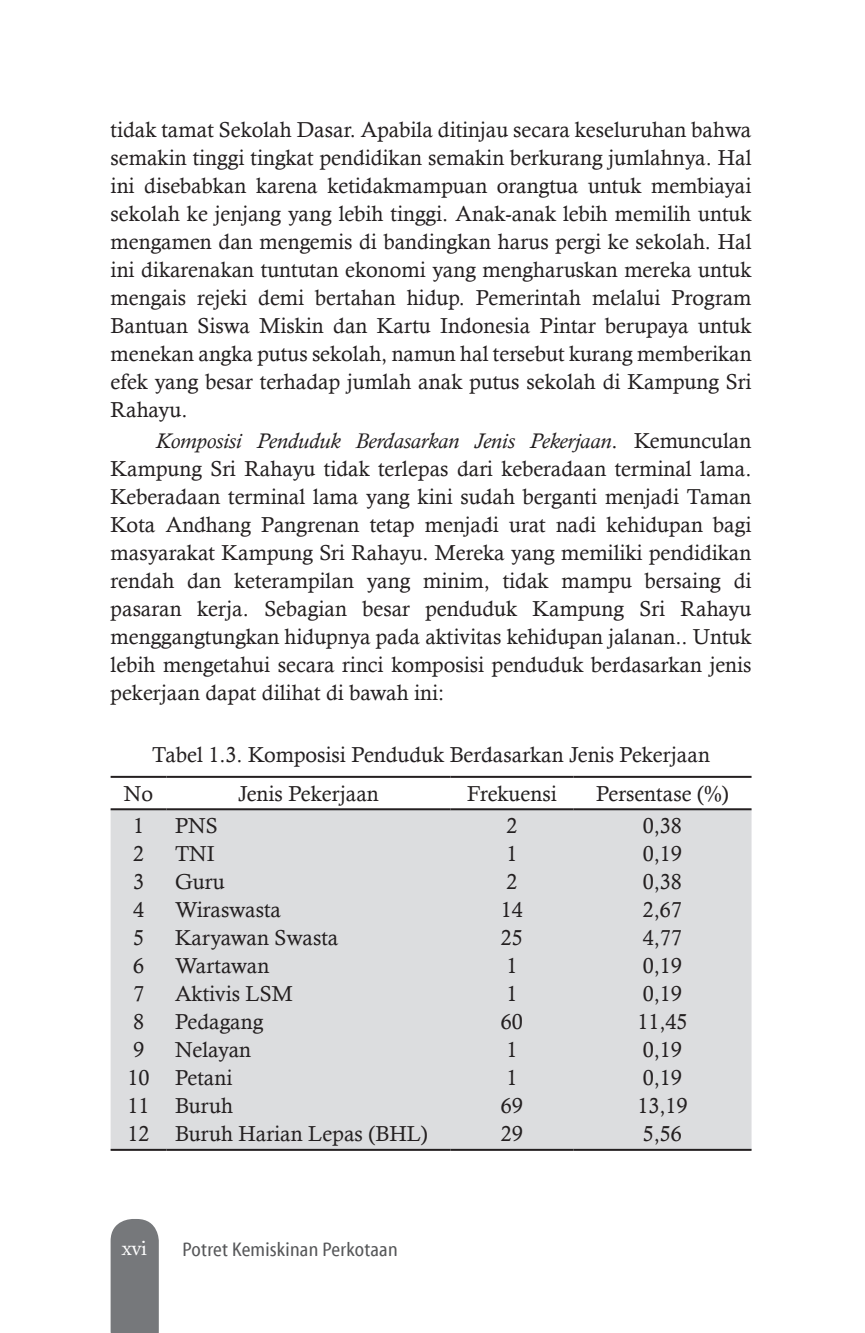
<style>
.page{position:relative;width:865px;height:1333px;background:#fff}
.page>*{position:absolute;margin:0;border:0;box-sizing:border-box;transform-origin:0 0}
.t1{font:22px "Adobe Caslon Pro";color:#fff}
.t2{font:21.6px/28px "Calisto";color:#231f20}
.t3{font:20px "Myriad Cn Web";letter-spacing:.01em;color:#57585a}
.s1{font-style:italic}
</style>
<div class="page">
<div style="left:111px;top:1219px;width:48px;height:113px;background:#76787b"></div>
<div style="left:111px;top:810px;width:640px;height:338px;background:#dcdddf"></div>
<hr style="left:111px;top:775px;width:55px;height:2px;background:#231f20">
<hr style="left:166px;top:775px;width:284px;height:2px;background:#231f20">
<hr style="left:450px;top:775px;width:123px;height:2px;background:#231f20">
<hr style="left:573px;top:775px;width:178px;height:2px;background:#231f20">
<hr style="left:111px;top:808px;width:55px;height:2px;background:#231f20">
<hr style="left:166px;top:808px;width:284px;height:2px;background:#231f20">
<hr style="left:450px;top:808px;width:123px;height:2px;background:#231f20">
<hr style="left:573px;top:808px;width:178px;height:2px;background:#231f20">
<hr style="left:111px;top:1148px;width:55px;height:2px;background:#231f20">
<hr style="left:166px;top:1148px;width:284px;height:2px;background:#231f20">
<hr style="left:450px;top:1148px;width:123px;height:2px;background:#231f20">
<hr style="left:573px;top:1148px;width:178px;height:2px;background:#231f20">
<p class="t2" style="left:111px;top:116px;width:642px;text-align:justify">tidak tamat Sekolah Dasar. Apabila ditinjau secara keseluruhan bahwa semakin tinggi tingkat pendidikan semakin berkurang jumlahnya. Hal ini disebabkan karena ketidakmampuan orangtua untuk membiayai sekolah ke jenjang yang lebih tinggi. Anak-anak lebih memilih untuk mengamen dan mengemis di bandingkan harus pergi ke sekolah. Hal ini dikarenakan tuntutan ekonomi yang mengharuskan mereka untuk mengais rejeki demi bertahan hidup. Pemerintah melalui Program Bantuan Siswa Miskin dan Kartu Indonesia Pintar berupaya untuk menekan angka putus sekolah, namun hal tersebut kurang memberikan efek yang besar terhadap jumlah anak putus sekolah di Kampung Sri Rahayu.</p>
<p class="t2" style="left:111px;top:426px;width:642px;text-align:justify;text-indent:45px"><span class="s1">Komposisi Penduduk Berdasarkan Jenis Pekerjaan</span>. Kemunculan Kampung Sri Rahayu tidak terlepas dari keberadaan terminal lama.<br>Keberadaan terminal lama yang kini sudah berganti menjadi Taman Kota Andhang Pangrenan tetap menjadi urat nadi kehidupan bagi masyarakat Kampung Sri Rahayu. Mereka yang memiliki pendidikan rendah dan keterampilan yang minim, tidak mampu bersaing di pasaran kerja. Sebagian besar penduduk Kampung Sri Rahayu menggangtungkan hidupnya pada aktivitas kehidupan jalanan.. Untuk lebih mengetahui secara rinci komposisi penduduk berdasarkan jenis pekerjaan dapat dilihat di bawah ini:</p>
<p class="t2" style="left:124px;top:735px;width:587px;line-height:38.6px;text-indent:28px">Tabel 1.3. Komposisi Penduduk Berdasarkan Jenis Pekerjaan<br>No</p>
<p class="t2" style="left:238px;top:779px;width:142px">Jenis Pekerjaan</p>
<p class="t2" style="left:467px;top:779px;width:91px">Frekuensi</p>
<p class="t2" style="left:596px;top:779px;width:134px">Persentase (%)</p>
<p class="t2" style="left:127px;top:811px;width:24px">1<br>2<br>3<br>4<br>5<br>6<br>7<br>8<br>9<br>10<br>11<br>12</p>
<p class="t2" style="left:175px;top:811px;width:254px">PNS<br>TNI<br>Guru<br>Wiraswasta<br>Karyawan Swasta<br>Wartawan<br>Aktivis LSM<br>Pedagang<br>Nelayan<br>Petani<br>Buruh<br>Buruh Harian Lepas (BHL)</p>
<p class="t2" style="left:501px;top:811px;width:24px">2<br>1<br>2<br>14<br>25<br>1<br>1<br>60<br>1<br>1<br>69<br>29</p>
<p class="t2" style="left:637px;top:811px;width:52px">0,38<br>0,19<br>0,38<br>2,67<br>4,77<br>0,19<br>0,19<br>11,45<br>0,19<br>0,19<br>13,19<br>5,56</p>
<p class="t1" style="left:122px;top:1234px;width:26px">xvi</p>
<p class="t3" style="left:182px;top:1238px;width:217px">Potret Kemiskinan Perkotaan</p>
</div>
